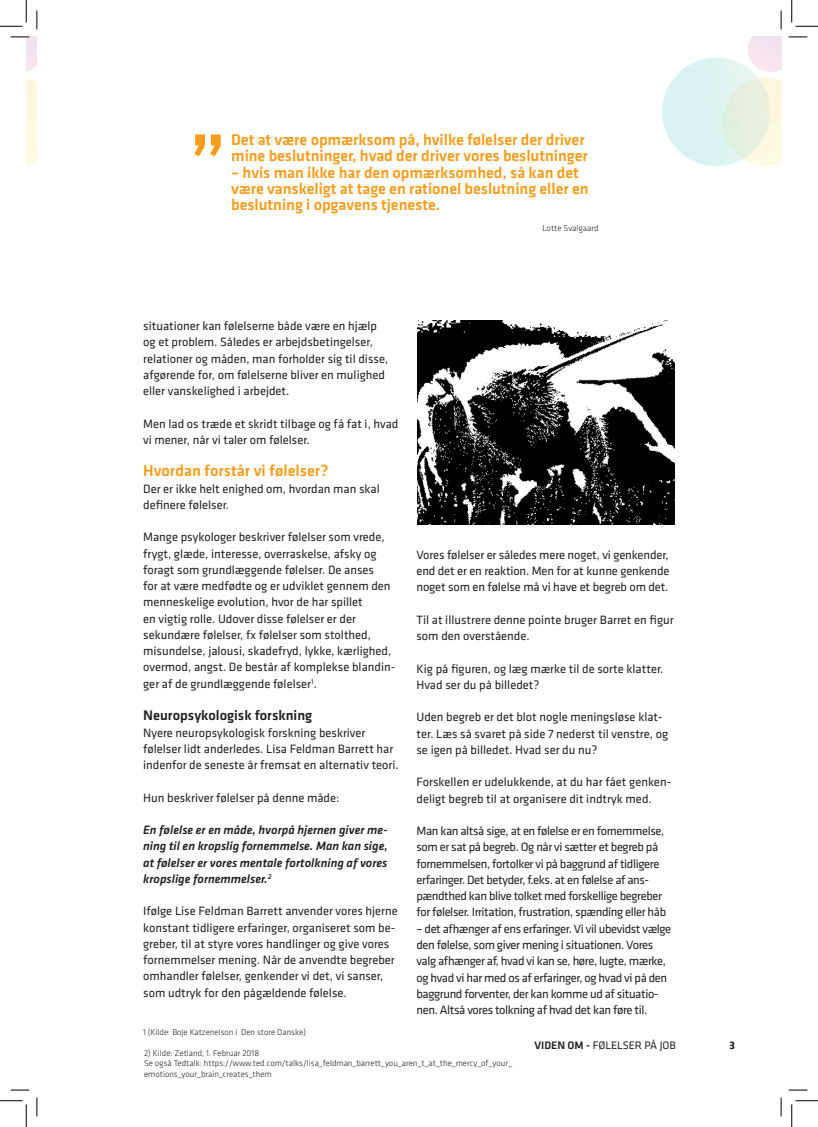
<style>
.page{position:relative;width:818px;height:1127px;background:#fff}
.page>*{position:absolute;margin:0;border:0;box-sizing:border-box;transform-origin:0 0}
.Mellemrubrik_stor{font:500 78.75px "Klavika";color:#f89c1c}
.Mellemrubrik_stor-2{font:500 16.25px/16.2px "Klavika";letter-spacing:-.005em;color:#f89c1c}
.Mellemrubrik_alm{font:500 14.38px "Klavika";color:#231f20}
.Brød{font:12.5px/16.2px "Klavika";color:#231f20}
.Brød-2{font:12.5px/16.2px "Klavika";letter-spacing:-.03em;color:#231f20}
.Brød-3{font:italic 500 12.5px/16.2px "Klavika";color:#231f20;text-align:justify}
.t1{font:11.25px "Klavika";color:#231f20}
.t2{font:700 11.25px "Klavika";color:#231f20}
.note{font:300 8.75px/10.5px "Klavika";color:#231f20}
.Navn_citat{font:300 8.75px "Klavika";color:#231f20}
.s1{font-weight:500}
</style>
<div class="page">
<svg style="left:662px;top:37px;width:119px;height:129px"></svg>
<img style="left:418px;top:320px;width:257px;height:204px">
<svg style="left:11px;top:36px;width:26px;height:129px"></svg>
<svg style="left:788px;top:36px;width:19px;height:2px"></svg>
<svg style="left:11px;top:1089px;width:18px;height:1px"></svg>
<svg style="left:788px;top:1089px;width:19px;height:1px"></svg>
<svg style="left:36px;top:11px;width:2px;height:18px"></svg>
<svg style="left:36px;top:1097px;width:2px;height:18px"></svg>
<svg style="left:780px;top:11px;width:2px;height:18px"></svg>
<svg style="left:780px;top:1097px;width:2px;height:18px"></svg>
<svg style="left:0;top:0;width:27px;height:27px"></svg>
<svg style="left:0;top:1100px;width:27px;height:26px"></svg>
<svg style="left:791px;top:0;width:27px;height:27px"></svg>
<svg style="left:791px;top:1100px;width:27px;height:26px"></svg>
<p class="Mellemrubrik_stor" style="left:189px;top:109px;width:39px">”</p>
<p class="Mellemrubrik_stor-2" style="left:231px;top:131px;width:358px">Det at være opmærksom på, hvilke følelser der driver mine beslutninger, hvad der driver vores beslutninger</p>
<p class="Mellemrubrik_stor-2" style="left:231px;top:164px;width:359px">– hvis man ikke har den opmærksomhed, så kan det være vanskeligt at tage en rationel beslutning eller en beslutning i opgavens tjeneste.</p>
<p class="Navn_citat" style="left:542px;top:223px;width:58px">Lotte Svalgaard</p>
<p class="Brød" style="left:143px;top:317px;width:246px">situationer kan følelserne både være en hjælp og et problem. Således er arbejdsbetingelser, relationer og måden, man forholder sig til disse, afgørende for, om følelserne bliver en mulighed eller vanskelighed i arbejdet.</p>
<p class="Brød" style="left:143px;top:415px;width:257px">Men lad os træde et skridt tilbage og få fat i, hvad vi mener, når vi taler om følelser.</p>
<p class="Mellemrubrik_stor-2" style="left:143px;top:462px;width:187px">Hvordan forstår vi følelser?</p>
<p class="Brød" style="left:143px;top:480px;width:238px">Der er ikke helt enighed om, hvordan man skal definere følelser.</p>
<p class="Brød" style="left:143px;top:528px;width:243px">Mange psykologer beskriver følelser som vrede, frygt, glæde, interesse, overraskelse, afsky og foragt som grundlæggende følelser. De anses</p>
<p class="Brød" style="left:143px;top:577px;width:249px">for at være medfødte og er udviklet gennem den menneskelige evolution, hvor de har spillet</p>
<p class="Brød" style="left:143px;top:610px;width:214px">en vigtig rolle. Udover disse følelser er der</p>
<p class="Brød" style="left:143px;top:626px;width:254px">sekundære følelser, fx følelser som stolthed, misundelse, jalousi, skadefryd, lykke, kærlighed, overmod, angst. De består af komplekse blandin&shy;ger af de grundlæggende følelser<sup>1</sup>.</p>
<p class="Mellemrubrik_alm" style="left:143px;top:705px;width:171px">Neuropsykologisk forskning</p>
<p class="Brød" style="left:143px;top:723px;width:257px">Nyere neuropsykologisk forskning beskriver følelser lidt anderledes. Lisa Feldman Barrett har indenfor de seneste år fremsat en alternativ teori.</p>
<p class="Brød" style="left:143px;top:788px;width:198px">Hun beskriver følelser på denne måde:</p>
<p class="Brød-3" style="left:143px;top:821px;width:246px">En følelse er en måde, hvorpå hjernen giver me&shy;ning til en kropslig fornemmelse. Man kan sige, at følelser er vores mentale fortolkning af vores kropslige fornemmelser.<sup>2</sup></p>
<p class="Brød" style="left:143px;top:902px;width:256px">Ifølge Lise Feldman Barrett anvender vores hjerne konstant tidligere erfaringer, organiseret som be&shy;greber, til at styre vores handlinger og give vores fornemmelser mening. Når de anvendte begreber omhandler følelser, genkender vi det, vi sanser, som udtryk for den pågældende følelse.</p>
<p class="note" style="left:143px;top:1026px;width:164px">1 (Kilde: Boje Katzenelson i Den store Danske)</p>
<p class="Brød" style="left:416px;top:546px;width:254px;text-align:justify">Vores følelser er således mere noget, vi genkender, end det er en reaktion. Men for at kunne genkende noget som en følelse må vi have et begreb om det.</p>
<p class="Brød" style="left:416px;top:611px;width:259px">Til at illustrere denne pointe bruger Barret en figur som den overstående.</p>
<p class="Brød" style="left:416px;top:659px;width:248px">Kig på figuren, og læg mærke til de sorte klatter.<br>Hvad ser du på billedet?</p>
<p class="Brød" style="left:416px;top:708px;width:253px">Uden begreb er det blot nogle meningsløse klat&shy;ter. Læs så svaret på side 7 nederst til venstre, og se igen på billedet. Hvad ser du nu?</p>
<p class="Brød" style="left:416px;top:773px;width:256px">Forskellen er udelukkende, at du har fået genken&shy;deligt begreb til at organisere dit indtryk med.</p>
<p class="Brød-2" style="left:416px;top:822px;width:251px">Man kan altså sige, at en følelse er en fornemmelse, som er sat på begreb. Og når vi sætter et begreb på fornemmelsen, fortolker vi på baggrund af tidligere erfaringer. Det betyder, f.eks. at en følelse af ans&shy;pændthed kan blive tolket med forskellige begreber for følelser. Irritation, frustration, spænding eller håb</p>
<p class="Brød-2" style="left:416px;top:919px;width:256px">– det afhænger af ens erfaringer. Vi vil ubevidst vælge den følelse, som giver mening i situationen. Vores valg afhænger af, hvad vi kan se, høre, lugte, mærke, og hvad vi har med os af erfaringer, og hvad vi på den baggrund forventer, der kan komme ud af situatio&shy;nen. Altså vores tolkning af hvad det kan føre til.</p>
<p class="note" style="left:144px;top:1047px;width:117px">2) Kilde: Zetland, 1. Februar 2018</p>
<p class="note" style="left:144px;top:1057px;width:369px">Se også Tedtalk: https://www.ted.com/talks/lisa_feldman_barrett_you_aren_t_at_the_mercy_of_your_ emotions_your_brain_creates_them</p>
<p class="t1" style="left:534px;top:1037px;width:143px"><span class="s1">VIDEN OM -</span> FØLELSER PÅ JOB</p>
<p class="t2" style="left:729px;top:1037px;width:7px">3</p>
</div>
